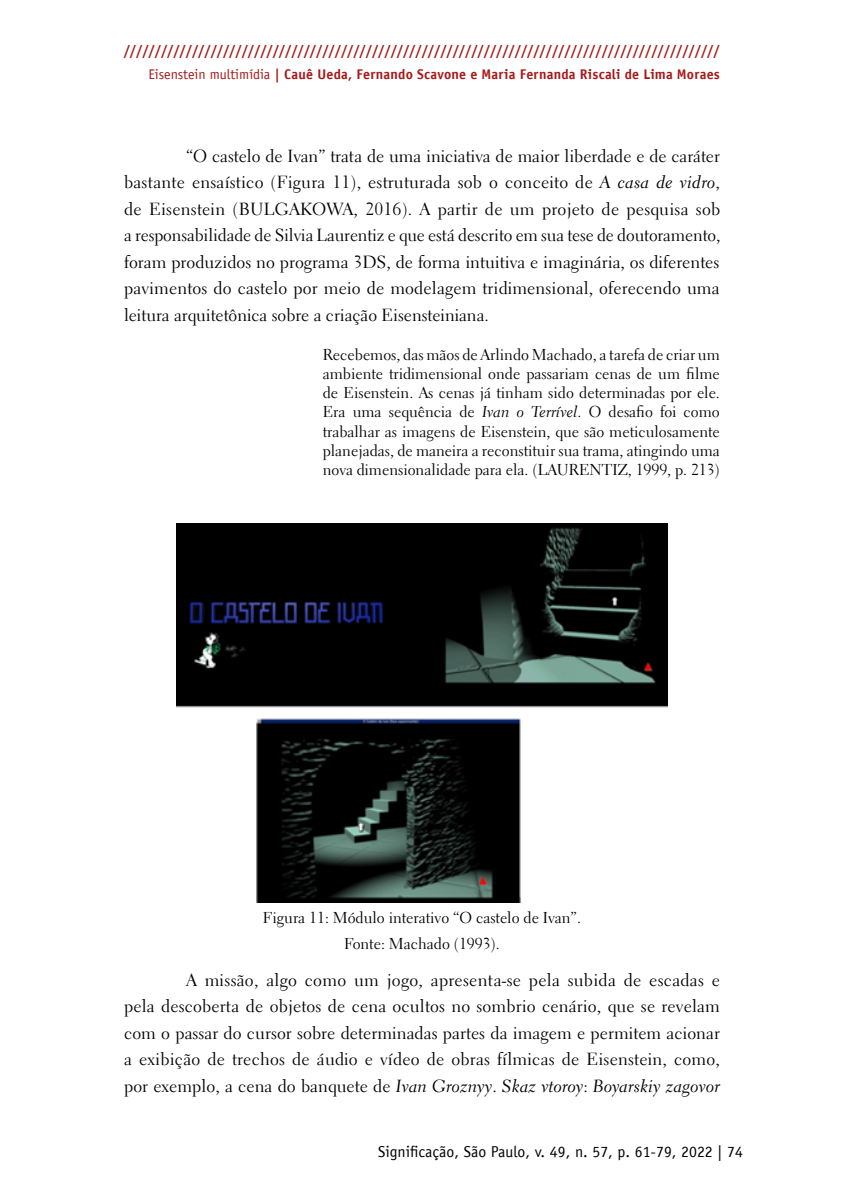
<style>
.page{position:relative;width:844px;height:1191px;background:#fff}
.page>*{position:absolute;margin:0;border:0;box-sizing:border-box;transform-origin:0 0}
.t1{font:17.5px/26.4px "Electra LT Std";color:#000;text-align:justify}
.t2{font:17.5px "Electra LT Std Cursive";letter-spacing:.005em;color:#000}
.t3{font:15.75px/19.1px "Electra LT Std";color:#000;text-align:justify}
.t4{font:15.75px "Officina Sans LT";color:#000}
.t5{font:700 14px "Officina Sans LT";letter-spacing:.015em;color:#a61919}
.s1{font-weight:400}
.s2{font-family:"Electra LT Std Cursive"}
.s3{font-family:"Electra LT Std"}
</style>
<div class="page">
<img style="left:177px;top:524px;width:490px;height:378px">
<p class="t5" style="left:124px;top:41px;width:597px">////////////////////////////////////////////////////////////////////////////////////////////////</p>
<p class="t5" style="left:148px;top:66px;width:573px"><span class="s1">Eisenstein multimídia</span> | Cauê Ueda, Fernando Scavone e Maria Fernanda Riscali de Lima Moraes</p>
<p class="t1" style="left:124px;top:143px;width:597px;text-indent:62px">“O castelo de Ivan” trata de uma iniciativa de maior liberdade e de caráter bastante ensaístico (Figura 11), estruturada sob o conceito de <span class="s2">A casa de vidro</span>, de Eisenstein (BULGAKOWA, 2016). A partir de um projeto de pesquisa sob a responsabilidade de Silvia Laurentiz e que está descrito em sua tese de doutoramento, foram produzidos no programa 3DS, de forma intuitiva e imaginária, os diferentes pavimentos do castelo por meio de modelagem tridimensional, oferecendo uma leitura arquitetônica sobre a criação Eisensteiniana.</p>
<p class="t3" style="left:322px;top:345px;width:398px">Recebemos, das mãos de Arlindo Machado, a tarefa de criar um ambiente tridimensional onde passariam cenas de um filme de Eisenstein. As cenas já tinham sido determinadas por ele.<br>Era uma sequência de <span class="s2">Ivan o Terrível</span>. O desafio foi como trabalhar as imagens de Eisenstein, que são meticulosamente planejadas, de maneira a reconstituir sua trama, atingindo uma nova dimensionalidade para ela. (LAURENTIZ, 1999, p. 213)</p>
<p class="t3" style="left:263px;top:905px;width:319px;line-height:25.9px;text-align:center">Figura 11: Módulo interativo “O castelo de Ivan”.<br>Fonte: Machado (1993).</p>
<p class="t1" style="left:124px;top:966px;width:597px;text-indent:62px">A missão, algo como um jogo, apresenta-se pela subida de escadas e pela descoberta de objetos de cena ocultos no sombrio cenário, que se revelam com o passar do cursor sobre determinadas partes da imagem e permitem acionar a exibição de trechos de áudio e vídeo de obras fílmicas de Eisenstein, como,</p>
<p class="t2" style="left:124px;top:1075px;width:597px"><span class="s3">por exemplo, a cena do banquete de</span> Ivan Groznyy<span class="s3">.</span> Skaz vtoroy<span class="s3">:</span> Boyarskiy zagovor</p>
<p class="t4" style="left:378px;top:1142px;width:366px">Significação, São Paulo, v. 49, n. 57, p. 61-79, 2022 | 74</p>
</div>
